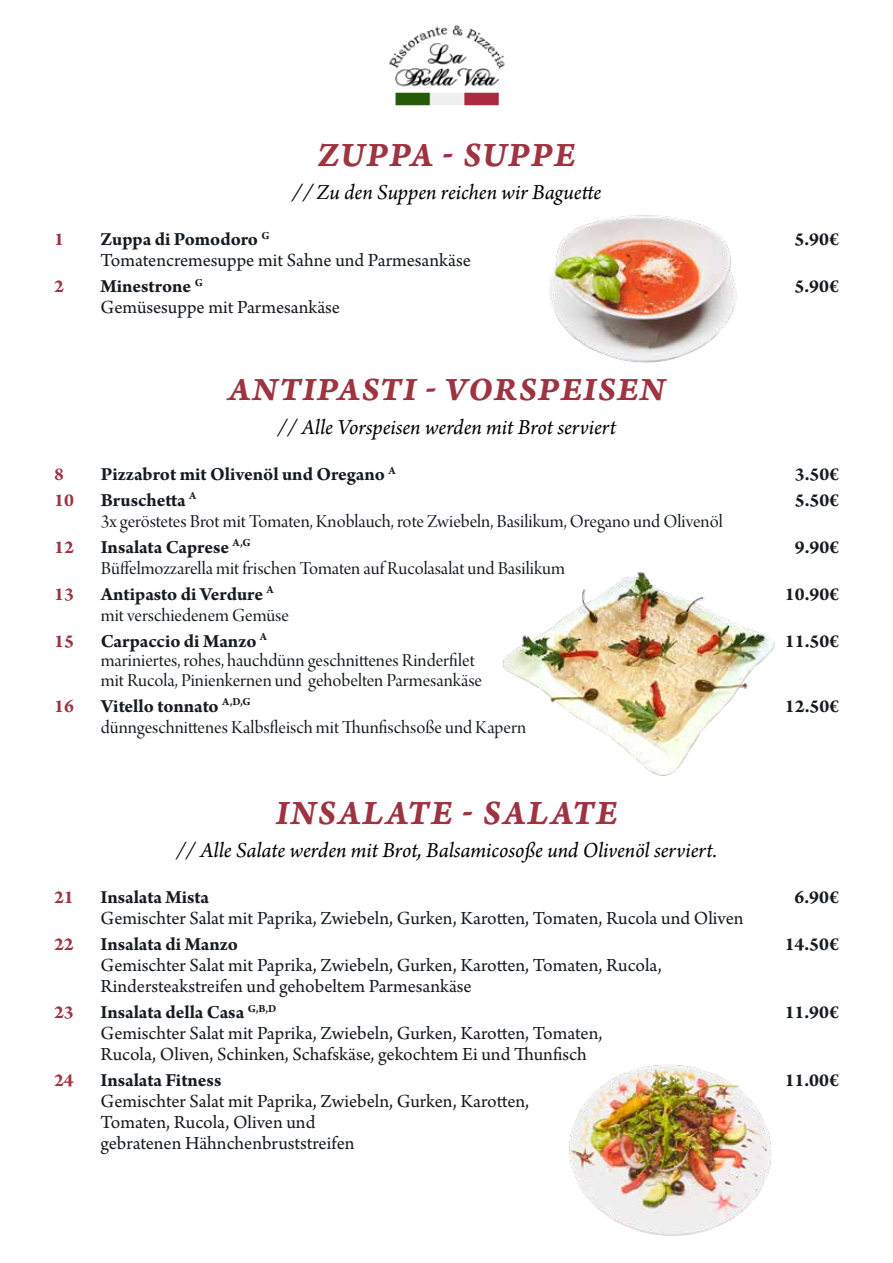
<style>
.page{position:relative;width:893px;height:1263px;background:#fff}
.page>*{position:absolute;margin:0;border:0;box-sizing:border-box;transform-origin:0 0}
.t1{font:36.15px "Arno Pro Bold Italic Caption";letter-spacing:.04em;color:#9e3442;scale:.95 1}
.t2{font:34.5px "Arno Pro Bold Italic Caption";letter-spacing:.03em;color:#9e3442}
.t3{font:italic 22.5px "Arno Pro";color:#000}
.t4{font:italic 22.5px "Arno Pro";color:#000;scale:1.08 1}
.t5{font:19.5px/21px "Arno Pro";letter-spacing:-.005em;color:#151b21}
.t6{font:19.5px/19.5px "Arno Pro Display";color:#151b21}
.t7{font:700 19.5px "Arno Pro";letter-spacing:-.005em;color:#151b21}
.t8{font:700 19.5px "Arno Pro";color:#9e3442}
.s1{font-weight:700}
</style>
<div class="page">
<img style="left:388px;top:24px;width:117px;height:82px">
<img style="left:502px;top:572px;width:273px;height:204px">
<img style="left:549px;top:215px;width:188px;height:148px">
<img style="left:569px;top:1064px;width:203px;height:172px">
<h1 class="t1" style="left:318px;top:132px;width:273px">ZUPPA - SUPPE</h1>
<p class="t4" style="left:292px;top:180px;width:288px">//Zu den Suppen reichen wir Baguette</p>
<p class="t8" style="left:54px;top:228px;width:11px">1</p>
<p class="t5" style="left:101px;top:230px;width:372px"><span class="s1">Zuppa di Pomodoro</span> <sup>G<br></sup>Tomatencremesuppe mit Sahne und Parmesankäse</p>
<p class="t7" style="left:795px;top:228px;width:46px">5.90€</p>
<p class="t8" style="left:54px;top:275px;width:11px">2</p>
<p class="t5" style="left:101px;top:277px;width:241px"><span class="s1">Minestrone</span> <sup>G<br></sup>Gemüsesuppe mit Parmesankäse</p>
<p class="t7" style="left:795px;top:275px;width:46px">5.90€</p>
<h2 class="t2" style="left:228px;top:368px;width:438px">ANTIPASTI - VORSPEISEN</h2>
<p class="t3" style="left:277px;top:414px;width:340px">// Alle Vorspeisen werden mit Brot serviert</p>
<p class="t8" style="left:54px;top:463px;width:11px">8</p>
<p class="t7" style="left:101px;top:463px;width:296px">Pizzabrot mit Olivenöl und Oregano <sup>A</sup></p>
<p class="t7" style="left:795px;top:463px;width:46px">3.50€</p>
<p class="t8" style="left:54px;top:489px;width:21px">10</p>
<p class="t7" style="left:101px;top:489px;width:97px">Bruschetta <sup>A</sup></p>
<p class="t6" style="left:101px;top:513px;width:623px">3x geröstetes Brot mit Tomaten, Knoblauch, rote Zwiebeln, Basilikum, Oregano und Olivenöl</p>
<p class="t7" style="left:795px;top:489px;width:46px">5.50€</p>
<p class="t8" style="left:54px;top:536px;width:21px">12</p>
<p class="t7" style="left:101px;top:536px;width:151px">Insalata Caprese <sup>A,G</sup></p>
<p class="t6" style="left:101px;top:560px;width:466px">Büffelmozzarella mit frischen Tomaten auf Rucolasalat und Basilikum</p>
<p class="t8" style="left:54px;top:583px;width:21px">13</p>
<p class="t7" style="left:101px;top:583px;width:174px">Antipasto di Verdure <sup>A</sup></p>
<p class="t6" style="left:101px;top:607px;width:190px">mit verschiedenem Gemüse</p>
<p class="t8" style="left:54px;top:630px;width:21px">15</p>
<p class="t7" style="left:101px;top:630px;width:168px">Carpaccio di Manzo <sup>A</sup></p>
<p class="t6" style="left:101px;top:652px;width:383px">mariniertes, rohes, hauchdünn geschnittenes Rinderfilet mit Rucola, Pinienkernen und gehobelten Parmesankäse</p>
<p class="t8" style="left:54px;top:695px;width:21px">16</p>
<p class="t7" style="left:101px;top:695px;width:151px">Vitello tonnato <sup>A,D,G</sup></p>
<p class="t6" style="left:101px;top:719px;width:427px">dünngeschnittenes Kalbsfleisch mit Thunfischsoße und Kapern</p>
<h1 class="t1" style="left:276px;top:790px;width:361px">INSALATE - SALATE</h1>
<p class="t3" style="left:176px;top:837px;width:542px">// Alle Salate werden mit Brot, Balsamicosoße und Olivenöl serviert.</p>
<p class="t8" style="left:54px;top:886px;width:21px">21</p>
<p class="t7" style="left:101px;top:886px;width:110px">Insalata Mista</p>
<p class="t5" style="left:101px;top:909px;width:644px">Gemischter Salat mit Paprika, Zwiebeln, Gurken, Karotten, Tomaten, Rucola und Oliven</p>
<p class="t8" style="left:54px;top:933px;width:21px">22</p>
<p class="t7" style="left:101px;top:933px;width:139px">Insalata di Manzo</p>
<p class="t5" style="left:101px;top:956px;width:563px">Gemischter Salat mit Paprika, Zwiebeln, Gurken, Karotten, Tomaten, Rucola,<br>Rindersteakstreifen und gehobeltem Parmesankäse</p>
<p class="t7" style="left:795px;top:536px;width:46px">9.90€</p>
<p class="t7" style="left:785px;top:583px;width:56px">10.90€</p>
<p class="t7" style="left:785px;top:630px;width:56px">11.50€</p>
<p class="t7" style="left:785px;top:695px;width:56px">12.50€</p>
<p class="t7" style="left:795px;top:886px;width:46px">6.90€</p>
<p class="t7" style="left:785px;top:933px;width:56px">14.50€</p>
<p class="t8" style="left:54px;top:1001px;width:21px">23</p>
<p class="t5" style="left:101px;top:1003px;width:503px"><span class="s1">Insalata della Casa</span> <sup>G,B,D<br></sup>Gemischter Salat mit Paprika, Zwiebeln, Gurken, Karotten, Tomaten,<br>Rucola, Oliven, Schinken, Schafskäse, gekochtem Ei und Thunfisch</p>
<p class="t7" style="left:785px;top:1001px;width:56px">11.90€</p>
<p class="t8" style="left:54px;top:1069px;width:21px">24</p>
<p class="t7" style="left:101px;top:1069px;width:122px">Insalata Fitness</p>
<p class="t5" style="left:101px;top:1092px;width:430px">Gemischter Salat mit Paprika, Zwiebeln, Gurken, Karotten,<br>Tomaten, Rucola, Oliven und<br>gebratenen Hähnchenbruststreifen</p>
<p class="t7" style="left:785px;top:1069px;width:56px">11.00€</p>
</div>
